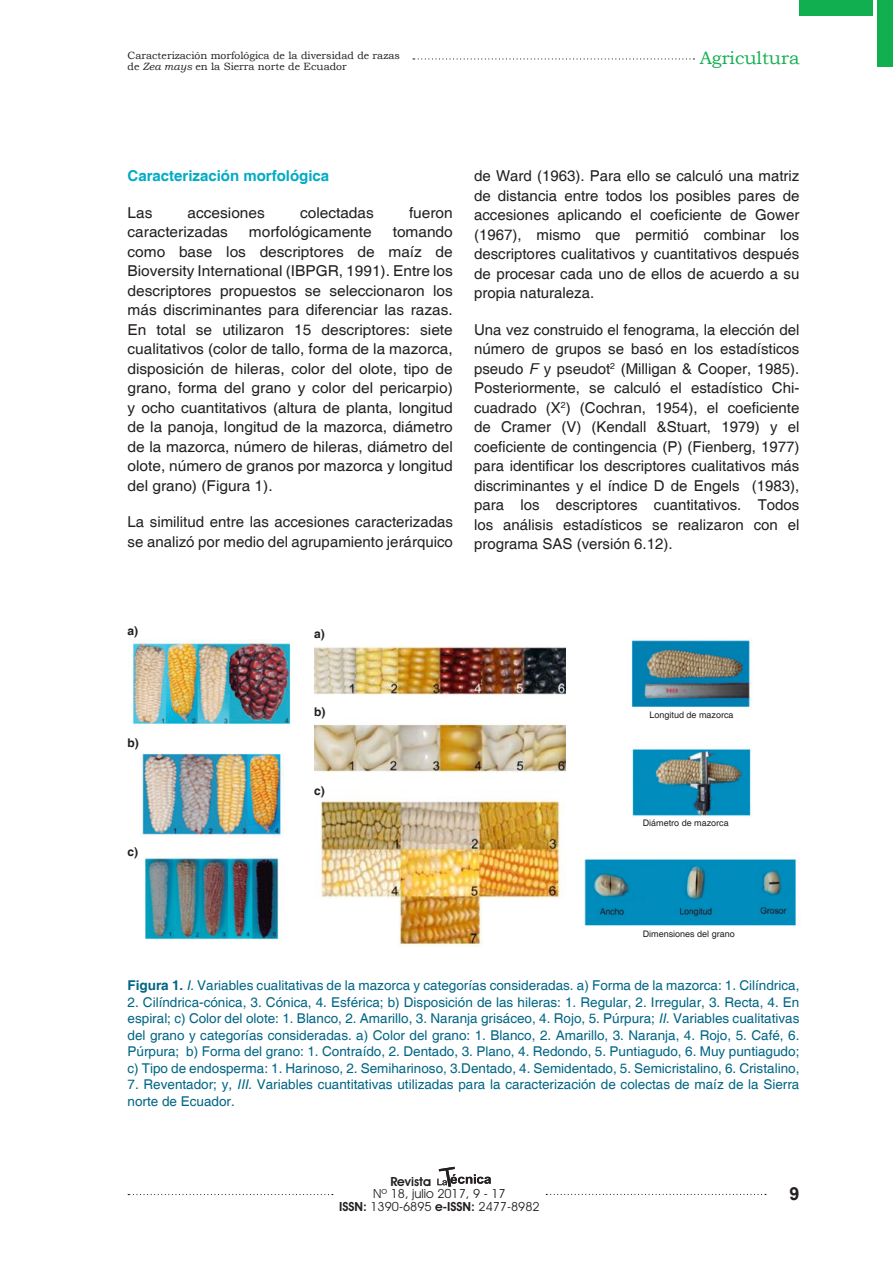
<style>
.page{position:relative;width:893px;height:1263px;background:#fff}
.page>*{position:absolute;margin:0;border:0;box-sizing:border-box;transform-origin:0 0}
.t1{font:18px "Bookman Old Style";color:#11af50}
.t2{font:700 18px "Arial";color:#231f20}
.t3{font:15px/19.5px "Helvetica";color:#231f20;text-align:justify}
.t4{font:700 15px "Helvetica";color:#00abc5}
.t5{font:13.5px/16.5px "Helvetica";color:#016584;text-align:justify}
.t6{font:12.6px/12.1px "Avant Garde IT Cby BT";color:#231f20;text-align:center}
.t7{font:600 12.6px "Avant Garde IT Cby BT";color:#231f20}
.t8{font:700 12px "Helvetica";color:#231f20}
.t9{font:10.5px/11.2px "Bookman Old Style";color:#231f20}
.t10{font:9px "Helvetica";color:#231f20}
.s1{font-style:italic}
.s2{font-weight:700}
.s3{font-weight:600}
</style>
<div class="page">
<div style="left:799px;top:0;width:74px;height:16px;background:#11af50"></div>
<div style="left:877px;top:0;width:16px;height:67px;background:#11af50"></div>
<svg style="left:413px;top:58px;width:281px;height:2px"></svg>
<svg style="left:437px;top:1167px;width:54px;height:20px"></svg>
<svg style="left:128px;top:1194px;width:205px;height:1px"></svg>
<svg style="left:546px;top:1194px;width:220px;height:1px"></svg>
<img style="left:133px;top:642px;width:158px;height:298px">
<img style="left:315px;top:646px;width:251px;height:300px">
<img style="left:584px;top:639px;width:212px;height:287px">
<p class="t9" style="left:128px;top:49px;width:274px">Caracterización morfológica de la diversidad de razas de <span class="s1">Zea mays</span> en la Sierra norte de Ecuador</p>
<p class="t1" style="left:700px;top:46px;width:101px">Agricultura</p>
<p class="t4" style="left:128px;top:167px;width:203px">Caracterización morfológica</p>
<p class="t3" style="left:128px;top:203px;width:26px">Las</p>
<p class="t3" style="left:188px;top:203px;width:79px">accesiones</p>
<p class="t3" style="left:300px;top:203px;width:75px">colectadas</p>
<p class="t3" style="left:409px;top:203px;width:45px">fueron</p>
<p class="t3" style="left:128px;top:223px;width:102px">caracterizadas</p>
<p class="t3" style="left:249px;top:223px;width:124px">morfológicamente</p>
<p class="t3" style="left:128px;top:223px;width:327px;text-indent:265px">tomando como base los descriptores de maíz de Bioversity International (IBPGR, 1991). Entre los descriptores propuestos se seleccionaron los más discriminantes para diferenciar las razas.<br>En total se utilizaron 15 descriptores: siete cualitativos (color de tallo, forma de la mazorca, disposición de hileras, color del olote, tipo de grano, forma del grano y color del pericarpio) y ocho cuantitativos (altura de planta, longitud de la panoja, longitud de la mazorca, diámetro de la mazorca, número de hileras, diámetro del olote, número de granos por mazorca y longitud del grano) (Figura 1).</p>
<p class="t3" style="left:128px;top:513px;width:327px">La similitud entre las accesiones caracterizadas se analizó por medio del agrupamiento jerárquico</p>
<p class="t3" style="left:474px;top:167px;width:327px">de Ward (1963). Para ello se calculó una matriz de distancia entre todos los posibles pares de accesiones aplicando el coeficiente de Gower (1967), mismo que permitió combinar los descriptores cualitativos y cuantitativos después de procesar cada uno de ellos de acuerdo a su propia naturaleza.</p>
<p class="t3" style="left:474px;top:320px;width:327px">Una vez construido el fenograma, la elección del número de grupos se basó en los estadísticos pseudo <span class="s1">F</span> y pseudot<sup>2</sup> (Milligan &amp; Cooper, 1985).<br>Posteriormente, se calculó el estadístico Chi&shy;cuadrado (X<sup>2</sup>) (Cochran, 1954), el coeficiente de Cramer (V) (Kendall &amp;Stuart, 1979) y el coeficiente de contingencia (P) (Fienberg, 1977) para identificar los descriptores cualitativos más discriminantes y el índice D de Engels (1983), para los descriptores cuantitativos. Todos los análisis estadísticos se realizaron con el programa SAS (versión 6.12).</p>
<p class="t8" style="left:128px;top:623px;width:12px">a)</p>
<p class="t8" style="left:314px;top:626px;width:12px">a)</p>
<p class="t8" style="left:128px;top:736px;width:13px">b)</p>
<p class="t8" style="left:128px;top:844px;width:12px">c)</p>
<p class="t8" style="left:314px;top:705px;width:13px">b)</p>
<p class="t8" style="left:314px;top:784px;width:12px">c)</p>
<p class="t10" style="left:649px;top:710px;width:86px">Longitud de mazorca</p>
<p class="t10" style="left:643px;top:818px;width:88px">Diámetro de mazorca</p>
<p class="t10" style="left:643px;top:929px;width:94px">Dimensiones del grano</p>
<p class="t5" style="left:128px;top:977px;width:673px"><span class="s2">Figura 1.</span> <span class="s1">I.</span> Variables cualitativas de la mazorca y categorías consideradas. a) Forma de la mazorca: 1. Cilíndrica,</p>
<p class="t5" style="left:128px;top:994px;width:673px">2. Cilíndrica-cónica, 3. Cónica, 4. Esférica; b) Disposición de las hileras: 1. Regular, 2. Irregular, 3. Recta, 4. En espiral; c) Color del olote: 1. Blanco, 2. Amarillo, 3. Naranja grisáceo, 4. Rojo, 5. Púrpura; <span class="s1">II.</span> Variables cualitativas del grano y categorías consideradas. a) Color del grano: 1. Blanco, 2. Amarillo, 3. Naranja, 4. Rojo, 5. Café, 6.<br>Púrpura; b) Forma del grano: 1. Contraído, 2. Dentado, 3. Plano, 4. Redondo, 5. Puntiagudo, 6. Muy puntiagudo; c) Tipo de endosperma: 1. Harinoso, 2. Semiharinoso, 3.Dentado, 4. Semidentado, 5. Semicristalino, 6. Cristalino,</p>
<p class="t5" style="left:128px;top:1076px;width:673px">7. Reventador; y, <span class="s1">III.</span> Variables cuantitativas utilizadas para la caracterización de colectas de maíz de la Sierra norte de Ecuador.</p>
<p class="t7" style="left:390px;top:1174px;width:42px">Revista</p>
<p class="t6" style="left:339px;top:1188px;width:202px">Nº 18, julio 2017, 9 - 17<br><span class="s3">ISSN:</span> 1390-6895 <span class="s3">e-ISSN:</span> 2477-8982</p>
<p class="t2" style="left:789px;top:1181px;width:12px">9</p>
</div>
